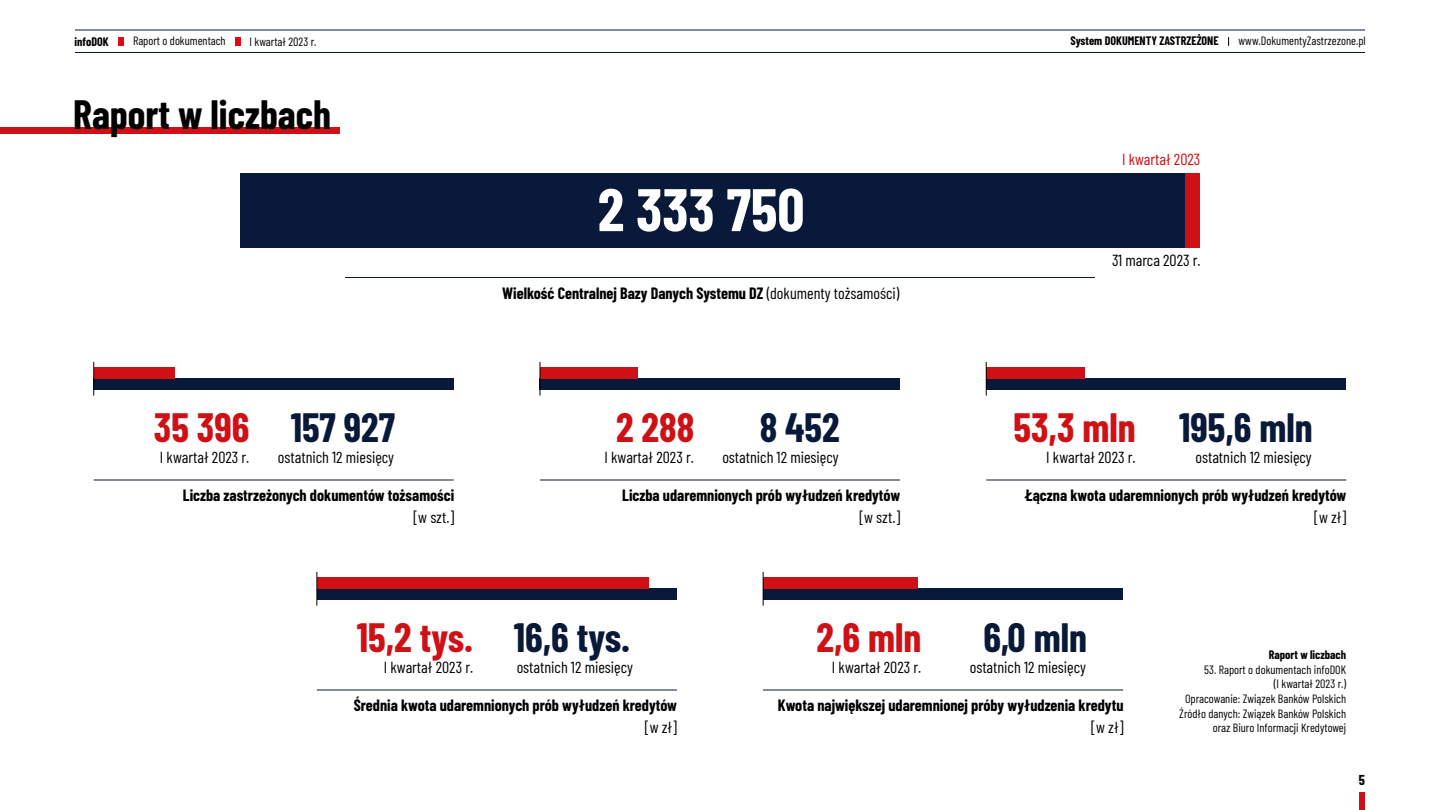
<style>
.page{position:relative;width:1440px;height:810px;background:#fff}
.page>*{position:absolute;margin:0;border:0;box-sizing:border-box;transform-origin:0 0}
.t1{font:700 60px "Barlow Condensed";color:#fff}
.t2{font:700 40px "Barlow Condensed";color:#cf1014}
.t3{font:700 40px "Barlow Condensed";color:#091939}
.t4{font:700 40px "Barlow Condensed";color:#000}
.t5{font:700 16px "Barlow Condensed";color:#000}
.t6{font:16px "Barlow Condensed";color:#000}
.t7{font:16px "Barlow Condensed";color:#cf1014}
.t8{font:700 14px "Barlow Condensed";color:#000}
.t9{font:12px/14.6px "Barlow Condensed";color:#000;text-align:right}
.t10{font:700 12px "Barlow Condensed";color:#000}
.s1{font-weight:400}
.s2{color:#cf1014}
.s3{color:#091939}
</style>
<div class="page">
<hr style="left:75px;top:30px;width:1290px;height:1px;background:#091939">
<hr style="left:75px;top:52px;width:1290px;height:1px;background:#091939">
<div style="left:1359px;top:792px;width:6px;height:18px;background:#cf1014"></div>
<div style="left:0;top:127px;width:339px;height:6px;background:#cf1014"></div>
<div style="left:240px;top:173px;width:960px;height:75px;background:#091939"></div>
<div style="left:1185px;top:173px;width:15px;height:75px;background:#cf1014"></div>
<div style="left:317px;top:589px;width:360px;height:11px;background:#091939"></div>
<div style="left:317px;top:577px;width:331px;height:12px;background:#cf1014"></div>
<hr style="left:316px;top:572px;width:1px;height:34px;background:#000">
<div style="left:763px;top:589px;width:360px;height:11px;background:#091939"></div>
<div style="left:763px;top:577px;width:155px;height:12px;background:#cf1014"></div>
<hr style="left:763px;top:572px;width:1px;height:34px;background:#000">
<hr style="left:317px;top:690px;width:360px;height:1px;background:#091939">
<hr style="left:763px;top:690px;width:360px;height:1px;background:#091939">
<hr style="left:94px;top:480px;width:360px;height:1px;background:#091939">
<div style="left:94px;top:379px;width:360px;height:11px;background:#091939"></div>
<div style="left:94px;top:367px;width:80px;height:12px;background:#cf1014"></div>
<hr style="left:93px;top:362px;width:1px;height:34px;background:#000">
<div style="left:540px;top:379px;width:360px;height:11px;background:#091939"></div>
<div style="left:540px;top:367px;width:97px;height:12px;background:#cf1014"></div>
<hr style="left:540px;top:362px;width:1px;height:34px;background:#000">
<div style="left:986px;top:379px;width:360px;height:11px;background:#091939"></div>
<div style="left:986px;top:367px;width:98px;height:12px;background:#cf1014"></div>
<hr style="left:986px;top:362px;width:1px;height:34px;background:#000">
<hr style="left:540px;top:480px;width:360px;height:1px;background:#091939">
<hr style="left:345px;top:277px;width:750px;height:1px;background:#091939">
<hr style="left:986px;top:480px;width:360px;height:1px;background:#091939">
<div style="left:119px;top:37px;width:5px;height:9px;background:#e30913"></div>
<div style="left:235px;top:37px;width:5px;height:9px;background:#e30913"></div>
<p class="t10" style="left:75px;top:34px;width:36px">infoDOK</p>
<p class="t9" style="left:133px;top:33px;width:94px">Raport o dokumentach</p>
<p class="t9" style="left:250px;top:33px;width:68px">I kwartał 2023 r.</p>
<h2 class="t4" style="left:73px;top:89px;width:259px">Raport w liczbach</h2>
<h1 class="t1" style="left:598px;top:171px;width:208px">2 333 750</h1>
<p class="t5" style="left:502px;top:283px;width:399px">Wielkość Centralnej Bazy Danych Systemu DZ <span class="s1">(dokumenty tożsamości)</span></p>
<p class="t10" style="left:1070px;top:33px;width:150px">System DOKUMENTY ZASTRZEŻONE</p>
<p class="t9" style="left:1238px;top:33px;width:129px">www.DokumentyZastrzezone.pl</p>
<p class="t7" style="left:1122px;top:149px;width:80px">I kwartał 2023</p>
<p class="t6" style="left:1112px;top:250px;width:90px">31 marca 2023 r.</p>
<h2 class="t3" style="left:760px;top:402px;width:82px">8 452</h2>
<h2 class="t3" style="left:1014px;top:402px;width:301px"><span class="s2">53,3 mln</span> 195,6 mln</h2>
<p class="t6" style="left:1046px;top:447px;width:91px">I kwartał 2023 r.</p>
<p class="t6" style="left:1195px;top:447px;width:118px">ostatnich 12 miesięcy</p>
<h2 class="t2" style="left:154px;top:402px;width:97px">35 396</h2>
<p class="t6" style="left:160px;top:447px;width:91px">I kwartał 2023 r.</p>
<p class="t6" style="left:278px;top:447px;width:118px">ostatnich 12 miesięcy</p>
<h2 class="t3" style="left:291px;top:402px;width:106px">157 927</h2>
<h2 class="t2" style="left:616px;top:402px;width:80px">2 288</h2>
<p class="t6" style="left:604px;top:447px;width:91px">I kwartał 2023 r.</p>
<p class="t6" style="left:722px;top:447px;width:118px">ostatnich 12 miesięcy</p>
<p class="t5" style="left:183px;top:485px;width:273px">Liczba zastrzeżonych dokumentów tożsamości</p>
<p class="t6" style="left:413px;top:507px;width:42px">[w szt.]</p>
<p class="t5" style="left:622px;top:485px;width:279px">Liczba udaremnionych prób wyłudzeń kredytów</p>
<p class="t6" style="left:859px;top:507px;width:42px">[w szt.]</p>
<p class="t5" style="left:1025px;top:485px;width:323px">Łączna kwota udaremnionych prób wyłudzeń kredytów</p>
<p class="t6" style="left:1314px;top:507px;width:34px">[w zł]</p>
<h2 class="t2" style="left:357px;top:612px;width:275px">15,2 tys. <span class="s3">16,6 tys.</span></h2>
<p class="t6" style="left:384px;top:657px;width:91px">I kwartał 2023 r.</p>
<p class="t6" style="left:517px;top:657px;width:118px">ostatnich 12 miesięcy</p>
<p class="t5" style="left:354px;top:695px;width:325px">Średnia kwota udaremnionych prób wyłudzeń kredytów</p>
<p class="t6" style="left:645px;top:717px;width:34px">[w zł]</p>
<h2 class="t2" style="left:817px;top:612px;width:106px">2,6 mln</h2>
<h2 class="t3" style="left:983px;top:612px;width:105px">6,0 mln</h2>
<p class="t6" style="left:832px;top:657px;width:91px">I kwartał 2023 r.</p>
<p class="t6" style="left:970px;top:657px;width:118px">ostatnich 12 miesięcy</p>
<p class="t5" style="left:778px;top:695px;width:347px">Kwota największej udaremnionej próby wyłudzenia kredytu</p>
<p class="t6" style="left:1091px;top:717px;width:34px">[w zł]</p>
<p class="t10" style="left:1269px;top:647px;width:79px">Raport w liczbach</p>
<p class="t9" style="left:1179px;top:662px;width:168px">53. Raport o dokumentach infoDOK<br>(I kwartał 2023 r.)<br>Opracowanie: Związek Banków Polskich Źródło danych: Związek Banków Polskich oraz Biuro Informacji Kredytowej</p>
<p class="t8" style="left:1359px;top:771px;width:8px">5</p>
</div>
